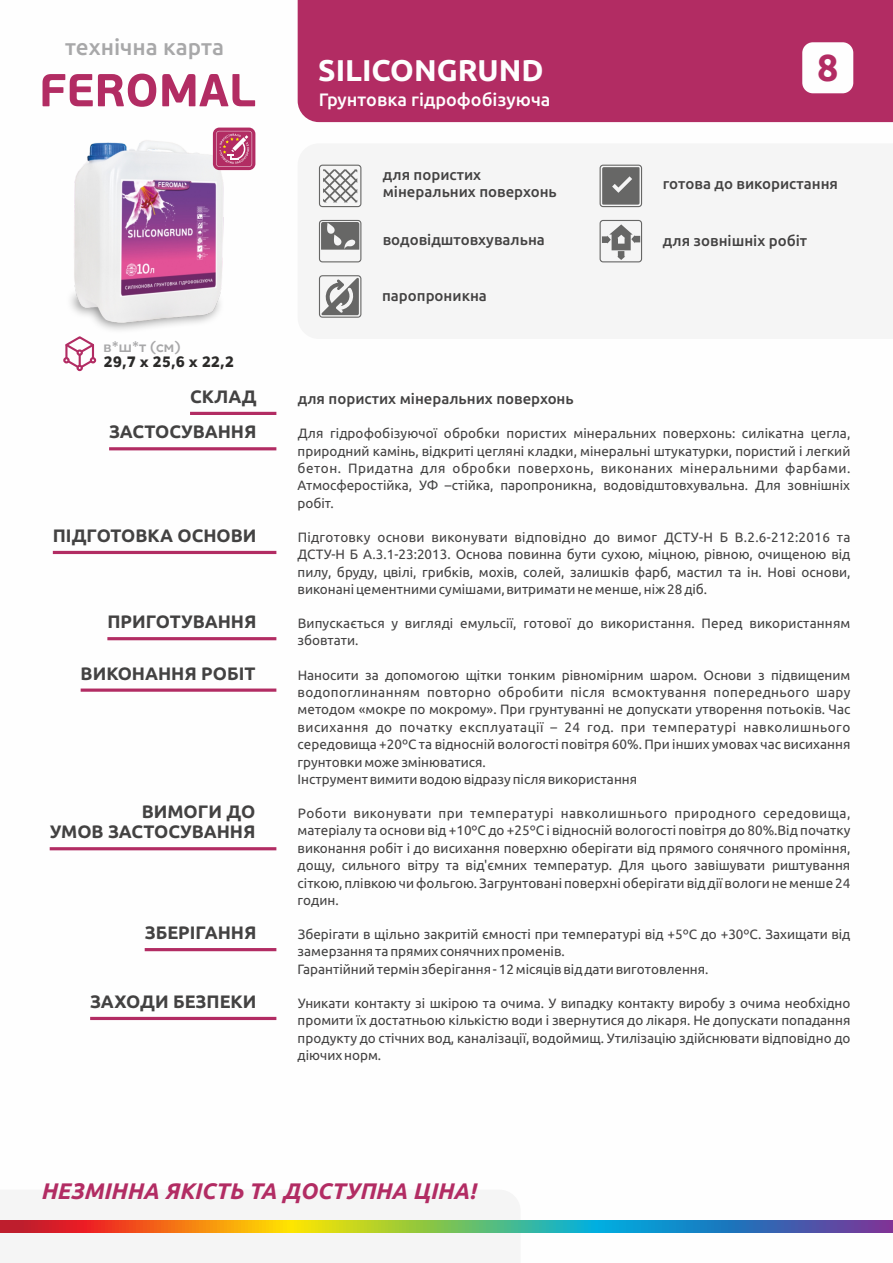
<style>
.page{position:relative;width:893px;height:1263px;background:#fff}
.page>*{position:absolute;margin:0;border:0;box-sizing:border-box;transform-origin:0 0}
.t1{font:700 37.5px "Ubuntu";color:#b22c63}
.t2{font:700 30px "Ubuntu";color:#fefefe}
.t3{font:italic 700 22.5px "Ubuntu";color:#b22c63}
.t4{font:500 22.5px "Ubuntu";color:#a8a8a9}
.t5{font:700 18px/20.2px "Ubuntu";color:#434242;text-align:right}
.t6{font:500 18px "Ubuntu";color:#fefefe}
.t7{font:500 15px/16.8px "Ubuntu";color:#434242}
.t8{font:700 15px "Red Ring";color:#2b2a29}
.t9{font:500 15px "Red Ring";color:#a8a8a9}
.t10{font:13.5px/17.4px "Ubuntu";color:#434242;text-align:justify}
</style>
<div class="page">
<img style="left:42px;top:105px;width:214px;height:255px">
<div style="left:298px;top:0;width:595px;height:122px;background:#b22c63"></div>
<svg style="left:43px;top:74px;width:212px;height:33px"></svg>
<hr style="left:53px;top:551px;width:223px;height:3px;background:#b22c63">
<svg style="left:0;top:1232px;width:521px;height:1px"></svg>
<svg style="left:64px;top:334px;width:32px;height:37px"></svg>
<svg style="left:0;top:1220px;width:893px;height:12px;background:#888966"></svg>
<svg style="left:213px;top:128px;width:42px;height:42px"></svg>
<svg style="left:216px;top:131px;width:36px;height:36px"></svg>
<div style="left:802px;top:42px;width:51px;height:51px;background:#fefefe;border-radius:11px"></div>
<div style="left:318px;top:164px;width:325px;height:152px;background:#f5f5f5"></div>
<svg style="left:319px;top:275px;width:42px;height:43px"></svg>
<svg style="left:319px;top:220px;width:42px;height:42px"></svg>
<svg style="left:81px;top:688px;width:195px;height:4px"></svg>
<hr style="left:190px;top:412px;width:86px;height:3px;background:#b22c63">
<hr style="left:109px;top:447px;width:167px;height:3px;background:#b22c63">
<hr style="left:107px;top:637px;width:169px;height:3px;background:#b22c63">
<hr style="left:50px;top:847px;width:226px;height:3px;background:#b22c63">
<svg style="left:600px;top:165px;width:42px;height:42px;background:#80807f"></svg>
<svg style="left:600px;top:220px;width:42px;height:42px"></svg>
<svg style="left:319px;top:165px;width:42px;height:42px"></svg>
<hr style="left:90px;top:1017px;width:186px;height:3px;background:#b22c63">
<hr style="left:145px;top:948px;width:131px;height:3px;background:#b22c63">
<h3 class="t4" style="left:65px;top:38px;width:161px">технічна карта</h3>
<p class="t9" style="left:104px;top:340px;width:78px">в*ш*т (см)</p>
<p class="t8" style="left:104px;top:355px;width:132px">29,7 х 25,6 х 22,2</p>
<h2 class="t2" style="left:318px;top:58px;width:227px">SILICONGRUND</h2>
<h3 class="t6" style="left:319px;top:92px;width:233px">Грунтовка гідрофобізуюча</h3>
<p class="t7" style="left:383px;top:167px;width:176px">для пористих мінеральних поверхонь</p>
<p class="t7" style="left:383px;top:233px;width:164px">водовідштовхувальна</p>
<p class="t7" style="left:382px;top:288px;width:106px">паропроникна</p>
<h1 class="t1" style="left:817px;top:52px;width:23px">8</h1>
<p class="t7" style="left:663px;top:176px;width:177px">готова до використання</p>
<p class="t7" style="left:663px;top:233px;width:146px">для зовнішніх робіт</p>
<h3 class="t5" style="left:190px;top:387px;width:68px">СКЛАД</h3>
<p class="t7" style="left:298px;top:391px;width:278px">для пористих мінеральних поверхонь</p>
<h3 class="t5" style="left:109px;top:423px;width:149px">ЗАСТОСУВАННЯ</h3>
<p class="t10" style="left:298px;top:425px;width:554px">Для гідрофобізуючої обробки пористих мінеральних поверхонь: силікатна цегла, природний камінь, відкриті цегляні кладки, мінеральні штукатурки, пористий і легкий бетон. Придатна для обробки поверхонь, виконаних мінеральними фарбами.<br>Атмосферостійка, УФ –стійка, паропроникна, водовідштовхувальна. Для зовнішніх робіт.</p>
<h3 class="t5" style="left:53px;top:526px;width:205px">ПІДГОТОВКА ОСНОВИ</h3>
<p class="t10" style="left:298px;top:529px;width:554px">Підготовку основи виконувати відповідно до вимог ДСТУ-Н Б В.2.6-212:2016 та ДСТУ-Н Б А.3.1-23:2013. Основа повинна бути сухою, міцною, рівною, очищеною від пилу, бруду, цвілі, грибків, мохів, cолей, залишків фарб, мастил та ін. Нові основи, виконані цементними сумішами, витримати не менше, ніж 28 діб.</p>
<h3 class="t5" style="left:107px;top:613px;width:151px">ПРИГОТУВАННЯ</h3>
<p class="t10" style="left:298px;top:615px;width:554px">Випускається у вигляді емульсії, готової до використання. Перед використанням збовтати.</p>
<h3 class="t5" style="left:81px;top:664px;width:176px">ВИКОНАННЯ РОБІТ</h3>
<p class="t10" style="left:298px;top:667px;width:554px;text-align:left">Наносити за допомогою щітки тонким рівномірним шаром. Основи з підвищеним водопоглинанням повторно обробити після всмоктування попереднього шару методом «мокре по мокрому». При грунтуванні не допускати утворення потьоків. Час висихання до початку експлуатації – 24 год. при температурі навколишнього середовища +20ºС та відносній вологості повітря 60%. При інших умовах час висихання грунтовки може змінюватися.<br>Інструмент вимити водою відразу після використання</p>
<h3 class="t5" style="left:50px;top:802px;width:207px">ВИМОГИ ДО<br>УМОВ ЗАСТОСУВАННЯ</h3>
<p class="t10" style="left:298px;top:805px;width:554px">Роботи виконувати при температурі навколишнього природного середовища, матеріалу та основи від +10ºС до +25ºС і відносній вологості повітря до 80%.Від початку виконання робіт і до висихання поверхню оберігати від прямого сонячного проміння, дощу, сильного вітру та від'ємних температур. Для цього завішувати риштування сіткою, плівкою чи фольгою. Загрунтовані поверхні оберігати від дії вологи не менше 24 годин.</p>
<h3 class="t5" style="left:145px;top:923px;width:113px">ЗБЕРІГАННЯ</h3>
<p class="t10" style="left:298px;top:926px;width:554px;text-align:left">Зберігати в щільно закритій ємності при температурі від +5ºС до +30ºС. Захищати від замерзання та прямих сонячних променів.<br>Гарантійний термін зберігання - 12 місяців від дати виготовлення.</p>
<h3 class="t5" style="left:90px;top:992px;width:168px">ЗАХОДИ БЕЗПЕКИ</h3>
<p class="t10" style="left:298px;top:995px;width:554px">Уникати контакту зі шкірою та очима. У випадку контакту виробу з очима необхідно промити їх достатньою кількістю води і звернутися до лікаря. Не допускати попадання продукту до стічних вод, каналізації, водоймищ. Утилізацію здійснювати відповідно до діючих норм.</p>
<h3 class="t3" style="left:41px;top:1182px;width:437px">НЕЗМІННА ЯКІСТЬ ТА ДОСТУПНА ЦІНА!</h3>
</div>
